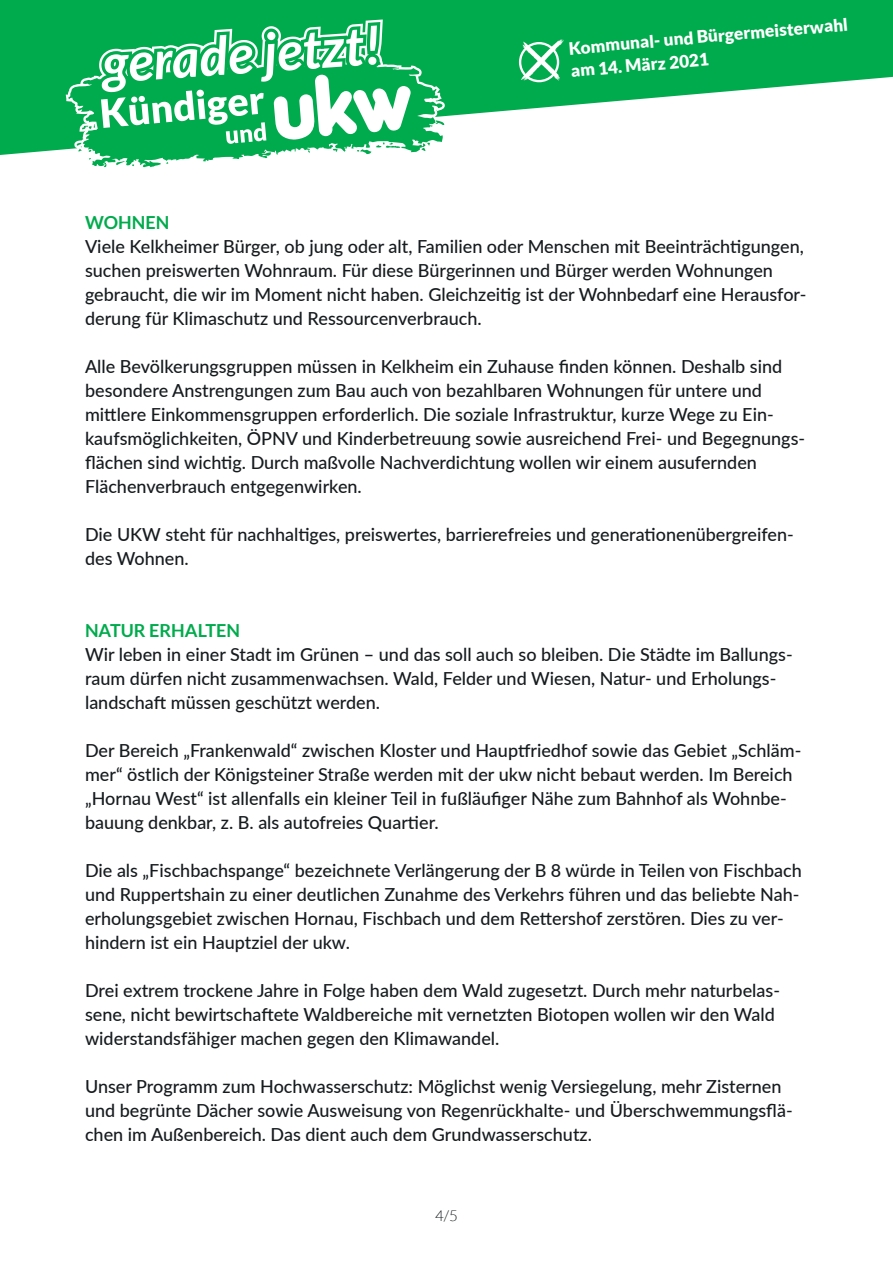
<style>
.page{position:relative;width:893px;height:1263px;background:#fff}
.page>*{position:absolute;margin:0;border:0;box-sizing:border-box;transform-origin:0 0}
.t1{font:500 18px/24px "Lato";color:#161b1e}
.t2{font:700 18px "Lato";color:#00ab4d}
.t3{font:900 17.25px/22.6px "Lato";color:#fff}
.t4{font:300 15px "Lato";color:#161b1e}
</style>
<div class="page">
<svg style="left:0;top:0;width:893px;height:155px;fill:#00ab4d"></svg>
<svg style="left:66px;top:19px;width:380px;height:136px"></svg>
<svg style="left:68px;top:22px;width:379px;height:146px"></svg>
<svg style="left:519px;top:39px;width:45px;height:43px"></svg>
<p class="t3" style="left:568px;top:37px;width:282px;rotate:-5deg">Kommunal- und Bürgermeisterwahl am 14. März 2021</p>
<p class="t2" style="left:85px;top:212px;width:86px">WOHNEN</p>
<p class="t1" style="left:85px;top:234px;width:723px">Viele Kelkheimer Bürger, ob jung oder alt, Familien oder Menschen mit Beeinträchtigungen, suchen preiswerten Wohnraum. Für diese Bürgerinnen und Bürger werden Wohnungen gebraucht, die wir im Moment nicht haben. Gleichzeitig ist der Wohnbedarf eine Herausfor&shy;derung für Klimaschutz und Ressourcenverbrauch.</p>
<p class="t1" style="left:85px;top:354px;width:722px">Alle Bevölkerungsgruppen müssen in Kelkheim ein Zuhause finden können. Deshalb sind besondere Anstrengungen zum Bau auch von bezahlbaren Wohnungen für untere und mittlere Einkommensgruppen erforderlich. Die soziale Infrastruktur, kurze Wege zu Ein&shy;kaufsmöglichkeiten, ÖPNV und Kinderbetreuung sowie ausreichend Frei- und Begegnungs&shy;flächen sind wichtig. Durch maßvolle Nachverdichtung wollen wir einem ausufernden Flächenverbrauch entgegenwirken.</p>
<p class="t1" style="left:85px;top:522px;width:710px">Die UKW steht für nachhaltiges, preiswertes, barrierefreies und generationenübergreifen&shy;des Wohnen.</p>
<p class="t2" style="left:85px;top:620px;width:156px">NATUR ERHALTEN</p>
<p class="t1" style="left:85px;top:642px;width:709px">Wir leben in einer Stadt im Grünen – und das soll auch so bleiben. Die Städte im Ballungs&shy;raum dürfen nicht zusammenwachsen. Wald, Felder und Wiesen, Natur- und Erholungs&shy;landschaft müssen geschützt werden.</p>
<p class="t1" style="left:85px;top:738px;width:718px">Der Bereich „Frankenwald“ zwischen Kloster und Hauptfriedhof sowie das Gebiet „Schläm&shy;mer“ östlich der Königsteiner Straße werden mit der ukw nicht bebaut werden. Im Bereich „Hornau West“ ist allenfalls ein kleiner Teil in fußläufiger Nähe zum Bahnhof als Wohnbe&shy;bauung denkbar, z. B. als autofreies Quartier.</p>
<p class="t1" style="left:85px;top:858px;width:718px">Die als „Fischbachspange“ bezeichnete Verlängerung der B 8 würde in Teilen von Fischbach und Ruppertshain zu einer deutlichen Zunahme des Verkehrs führen und das beliebte Nah&shy;erholungsgebiet zwischen Hornau, Fischbach und dem Rettershof zerstören. Dies zu ver&shy;hindern ist ein Hauptziel der ukw.</p>
<p class="t1" style="left:85px;top:978px;width:696px">Drei extrem trockene Jahre in Folge haben dem Wald zugesetzt. Durch mehr naturbelas&shy;sene, nicht bewirtschaftete Waldbereiche mit vernetzten Biotopen wollen wir den Wald widerstandsfähiger machen gegen den Klimawandel.</p>
<p class="t1" style="left:85px;top:1074px;width:709px">Unser Programm zum Hochwasserschutz: Möglichst wenig Versiegelung, mehr Zisternen und begrünte Dächer sowie Ausweisung von Regenrückhalte- und Überschwemmungsflä&shy;chen im Außenbereich. Das dient auch dem Grundwasserschutz.</p>
<p class="t4" style="left:435px;top:1207px;width:24px">4/5</p>
</div>
